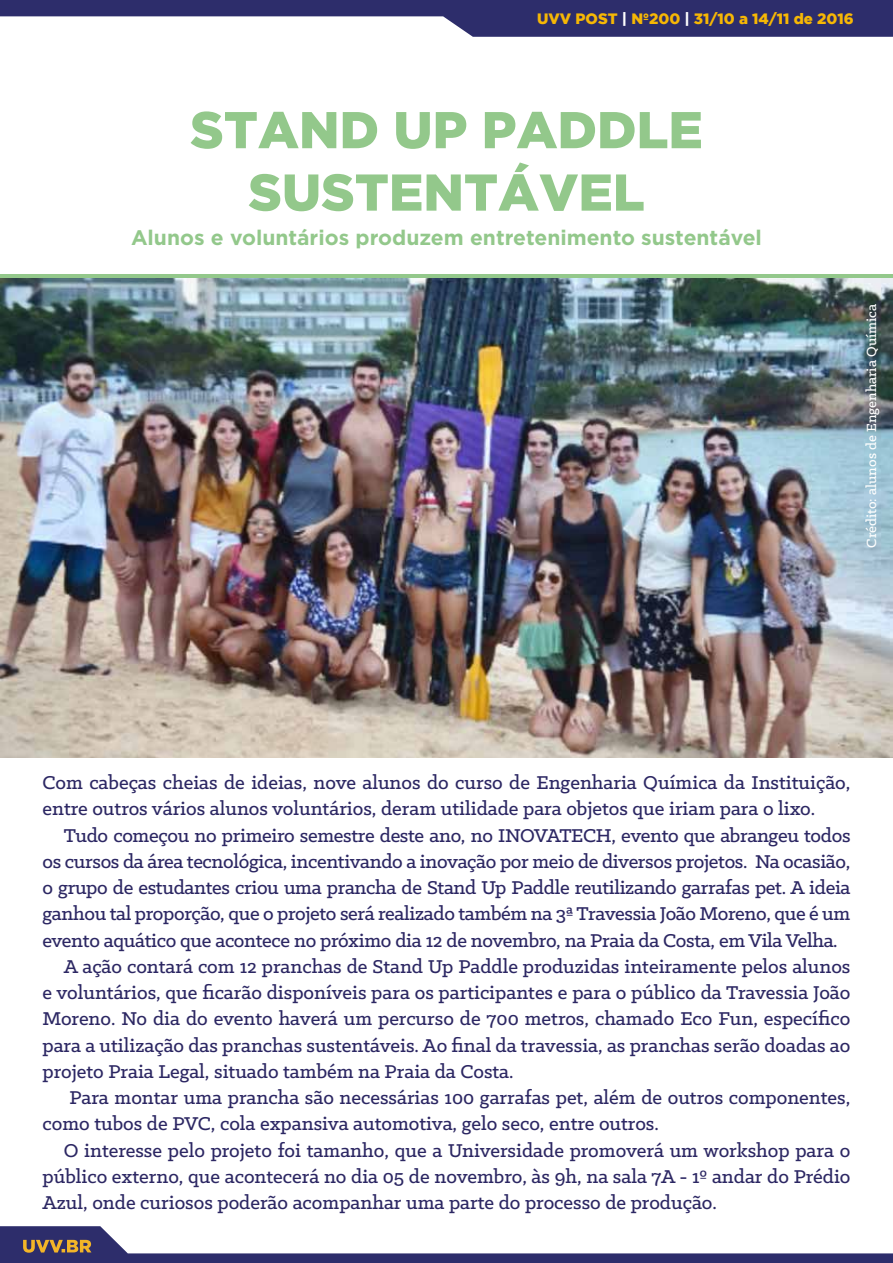
<style>
.page{position:relative;width:893px;height:1263px;background:#fff}
.page>*{position:absolute;margin:0;border:0;box-sizing:border-box;transform-origin:0 0}
.t1{font:900 51.6px/62.4px "Gotham";color:#93c88b;text-align:center}
.t2{font:500 21px/26.2px "Klinic Slab";color:#2c2763}
.t3{font:700 21px "Gotham";color:#93c88b}
.t4{font:500 15px "Klinic Slab";color:#fff}
.t5{font:900 15px "Gotham";color:#f6b705}
.s1{color:#fff}
</style>
<div class="page">
<svg style="left:0;top:0;width:893px;height:37px"></svg>
<svg style="left:0;top:1226px;width:893px;height:37px"></svg>
<div style="left:0;top:274px;width:893px;height:5px;background:#93c88b"></div>
<img style="left:0;top:279px;width:893px;height:479px">
<p class="t5" style="left:537px;top:10px;width:318px">UVV POST <span class="s1">|</span> Nº200 <span class="s1">|</span> 31/10 a 14/11 de 2016</p>
<h1 class="t1" style="left:190px;top:97px;width:514px">STAND UP PADDLE<br>SUSTENTÁVEL</h1>
<p class="t3" style="left:131px;top:225px;width:632px">Alunos e voluntários produzem entretenimento sustentável</p>
<p class="t4" style="left:862px;top:548px;width:245px;rotate:-90deg">Crédito: alunos de Engenharia Química</p>
<p class="t2" style="left:43px;top:769px;width:809px">Com cabeças cheias de ideias, nove alunos do curso de Engenharia Química da Instituição, entre outros vários alunos voluntários, deram utilidade para objetos que iriam para o lixo.</p>
<p class="t2" style="left:64px;top:821px;width:788px">Tudo começou no primeiro semestre deste ano, no INOVATECH, evento que abrangeu todos</p>
<p class="t2" style="left:43px;top:848px;width:809px">os cursos da área tecnológica, incentivando a inovação por meio de diversos projetos. Na ocasião,</p>
<p class="t2" style="left:43px;top:874px;width:809px">o grupo de estudantes criou uma prancha de Stand Up Paddle reutilizando garrafas pet. A ideia</p>
<p class="t2" style="left:43px;top:900px;width:809px">ganhou tal proporção, que o projeto será realizado também na 3ª Travessia João Moreno, que é um</p>
<p class="t2" style="left:43px;top:926px;width:797px">evento aquático que acontece no próximo dia 12 de novembro, na Praia da Costa, em Vila Velha.</p>
<p class="t2" style="left:64px;top:953px;width:788px">A ação contará com 12 pranchas de Stand Up Paddle produzidas inteiramente pelos alunos</p>
<p class="t2" style="left:43px;top:979px;width:809px">e voluntários, que ficarão disponíveis para os participantes e para o público da Travessia João</p>
<p class="t2" style="left:43px;top:1005px;width:809px">Moreno. No dia do evento haverá um percurso de 700 metros, chamado Eco Fun, específico</p>
<p class="t2" style="left:43px;top:1031px;width:809px">para a utilização das pranchas sustentáveis. Ao final da travessia, as pranchas serão doadas ao</p>
<p class="t2" style="left:43px;top:1058px;width:473px">projeto Praia Legal, situado também na Praia da Costa.</p>
<p class="t2" style="left:69px;top:1084px;width:782px">Para montar uma prancha são necessárias 100 garrafas pet, além de outros componentes,</p>
<p class="t2" style="left:43px;top:1110px;width:618px">como tubos de PVC, cola expansiva automotiva, gelo seco, entre outros.</p>
<p class="t2" style="left:64px;top:1136px;width:788px">O interesse pelo projeto foi tamanho, que a Universidade promoverá um workshop para o</p>
<p class="t2" style="left:43px;top:1163px;width:809px">público externo, que acontecerá no dia 05 de novembro, às 9h, na sala 7A - 1º andar do Prédio</p>
<p class="t2" style="left:43px;top:1189px;width:676px">Azul, onde curiosos poderão acompanhar uma parte do processo de produção.</p>
</div>
